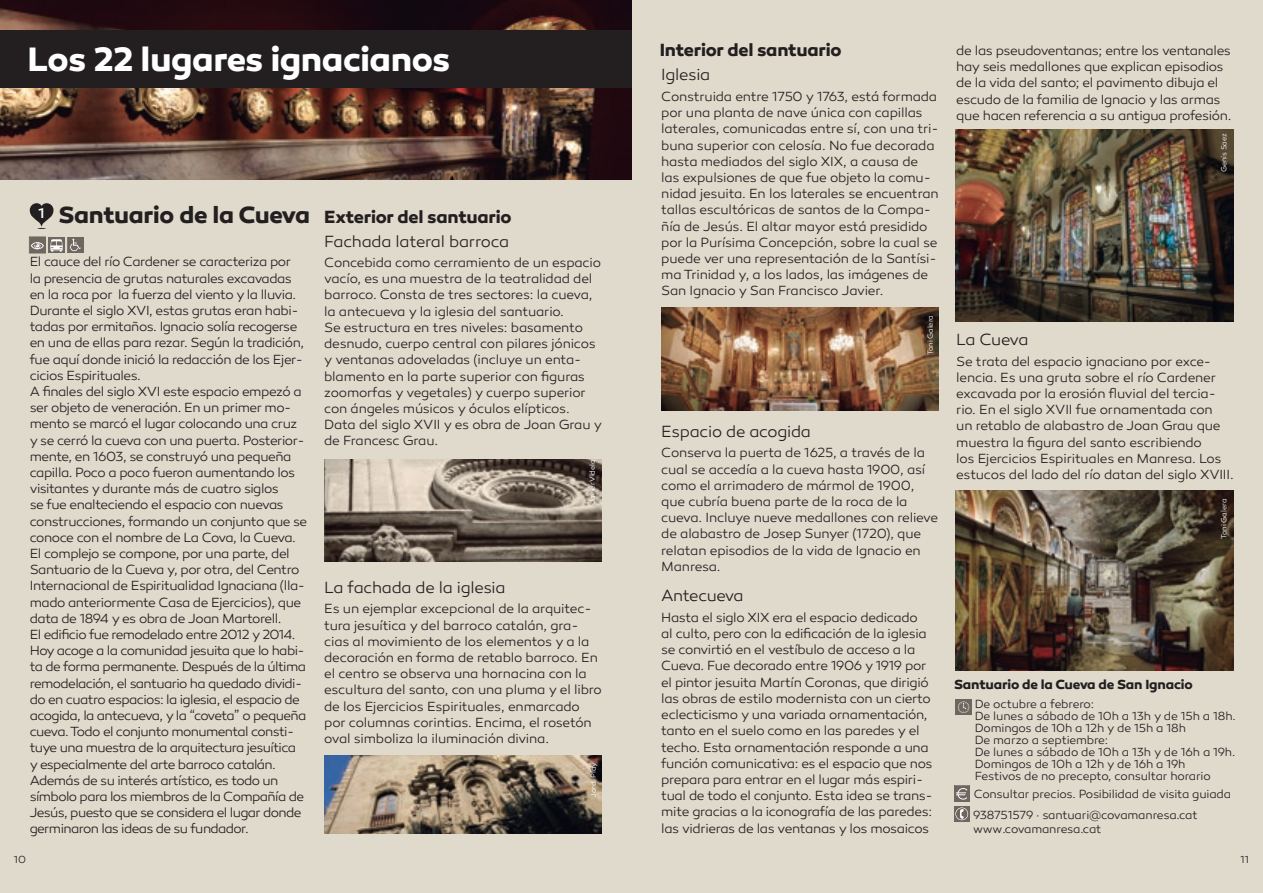
<style>
.page{position:relative;width:1263px;height:893px;background:#fff}
.page>*{position:absolute;margin:0;border:0;box-sizing:border-box;transform-origin:0 0}
.t1{font:700 34.5px "Canaro";letter-spacing:-.015em;color:#fff}
.t2{font:700 24px "Canaro";letter-spacing:-.015em;color:#231f20}
.t3{font:700 18px "Canaro";letter-spacing:-.015em;color:#231f20}
.t4{font:300 16.5px "Canaro";letter-spacing:-.015em;color:#231f20}
.t5{font:300 13.5px/16.2px "Canaro";letter-spacing:-.025em;color:#231f20}
.t6{font:700 13.5px "Canaro";letter-spacing:-.015em;color:#231f20}
.t7{font:300 12px/12px "Canaro";letter-spacing:-.015em;color:#231f20}
.t8{font:300 10.5px "Canaro";color:#231f20}
.t9{font:300 7.5px "Canaro";letter-spacing:-.015em;color:#fff}
</style>
<div class="page">
<div style="left:0;top:179px;width:644px;height:714px;background:#dfdacc"></div>
<div style="left:631px;top:0;width:632px;height:893px;background:#dfdacc"></div>
<img style="left:0;top:0;width:631px;height:30px">
<img style="left:956px;top:491px;width:277px;height:179px">
<img style="left:324px;top:459px;width:278px;height:103px">
<img style="left:324px;top:756px;width:278px;height:77px">
<div style="left:0;top:30px;width:631px;height:59px;background:#231f20"></div>
<div style="left:30px;top:237px;width:15px;height:16px;background:#6e675f"></div>
<div style="left:29px;top:237px;width:17px;height:16px;border:1px solid #6e675f"></div>
<svg style="left:31px;top:242px;width:13px;height:7px"></svg>
<div style="left:49px;top:237px;width:15px;height:16px;border:1px solid #6e675f"></div>
<svg style="left:50px;top:239px;width:13px;height:13px"></svg>
<div style="left:68px;top:237px;width:15px;height:16px;border:1px solid #6e675f"></div>
<svg style="left:70px;top:239px;width:11px;height:12px"></svg>
<div style="left:956px;top:699px;width:15px;height:16px;border:1px solid #6e675f"></div>
<svg style="left:958px;top:702px;width:11px;height:11px"></svg>
<div style="left:954px;top:786px;width:15px;height:15px;border:1px solid #6e675f"></div>
<svg style="left:956px;top:788px;width:11px;height:12px"></svg>
<div style="left:954px;top:806px;width:15px;height:16px;border:1px solid #6e675f"></div>
<svg style="left:955px;top:808px;width:13px;height:12px"></svg>
<img style="left:956px;top:129px;width:277px;height:192px">
<img style="left:661px;top:308px;width:278px;height:102px">
<img style="left:0;top:89px;width:631px;height:90px">
<svg style="left:30px;top:203px;width:23px;height:26px"></svg>
<h1 class="t1" style="left:28px;top:37px;width:424px">Los 22 lugares ignacianos</h1>
<h2 class="t2" style="left:39px;top:199px;width:273px"><sup>1</sup> Santuario de la Cueva</h2>
<p class="t5" style="left:30px;top:254px;width:279px">El cauce del río Cardener se caracteriza por<br>la presencia de grutas naturales excavadas en la roca por la fuerza del viento y la lluvia.<br>Durante el siglo XVI, estas grutas eran habi&shy;tadas por ermitaños. Ignacio solía recogerse en una de ellas para rezar. Según la tradición, fue aquí donde inició la redacción de los Ejer&shy;cicios Espirituales.<br>A finales del siglo XVI este espacio empezó a ser objeto de veneración. En un primer mo&shy;mento se marcó el lugar colocando una cruz y se cerró la cueva con una puerta. Posterior&shy;mente, en 1603, se construyó una pequeña capilla. Poco a poco fueron aumentando los visitantes y durante más de cuatro siglos<br>se fue enalteciendo el espacio con nuevas construcciones, formando un conjunto que se conoce con el nombre de La Cova, la Cueva.<br>El complejo se compone, por una parte, del Santuario de la Cueva y, por otra, del Centro Internacional de Espiritualidad Ignaciana (lla&shy;mado anteriormente Casa de Ejercicios), que data de 1894 y es obra de Joan Martorell.<br>El edificio fue remodelado entre 2012 y 2014.<br>Hoy acoge a la comunidad jesuita que lo habi&shy;ta de forma permanente. Después de la última remodelación, el santuario ha quedado dividi&shy;do en cuatro espacios: la iglesia, el espacio de acogida, la antecueva, y la “coveta” o pequeña cueva. Todo el conjunto monumental consti&shy;tuye una muestra de la arquitectura jesuítica y especialmente del arte barroco catalán.<br>Además de su interés artístico, es todo un símbolo para los miembros de la Compañía de Jesús, puesto que se considera el lugar donde germinaron las ideas de su fundador.</p>
<h3 class="t3" style="left:324px;top:205px;width:189px">Exterior del santuario</h3>
<p class="t4" style="left:324px;top:231px;width:187px">Fachada lateral barroca</p>
<p class="t5" style="left:324px;top:255px;width:279px">Concebida como cerramiento de un espacio vacío, es una muestra de la teatralidad del barroco. Consta de tres sectores: la cueva, la antecueva y la iglesia del santuario.<br>Se estructura en tres niveles: basamento desnudo, cuerpo central con pilares jónicos y ventanas adoveladas (incluye un enta&shy;blamento en la parte superior con figuras zoomorfas y vegetales) y cuerpo superior con ángeles músicos y óculos elípticos.<br>Data del siglo XVII y es obra de Joan Grau y de Francesc Grau.</p>
<p class="t9" style="left:588px;top:504px;width:46px;rotate:-90deg">Javier Videla</p>
<p class="t4" style="left:324px;top:578px;width:183px">La fachada de la iglesia</p>
<p class="t5" style="left:324px;top:601px;width:279px">Es un ejemplar excepcional de la arquitec&shy;tura jesuítica y del barroco catalán, gra&shy;cias al movimiento de los elementos y a la decoración en forma de retablo barroco. En el centro se observa una hornacina con la escultura del santo, con una pluma y el libro de los Ejercicios Espirituales, enmarcado por columnas corintias. Encima, el rosetón oval simboliza la iluminación divina.</p>
<p class="t9" style="left:589px;top:797px;width:37px;rotate:-90deg">Jordi Play</p>
<h3 class="t3" style="left:660px;top:38px;width:183px">Interior del santuario</h3>
<p class="t4" style="left:661px;top:65px;width:51px">Iglesia</p>
<p class="t5" style="left:661px;top:88px;width:279px">Construida entre 1750 y 1763, está formada por una planta de nave única con capillas laterales, comunicadas entre sí, con una tri&shy;buna superior con celosía. No fue decorada hasta mediados del siglo XIX, a causa de las expulsiones de que fue objeto la comu&shy;nidad jesuita. En los laterales se encuentran tallas escultóricas de santos de la Compa&shy;ñía de Jesús. El altar mayor está presidido por la Purísima Concepción, sobre la cual se puede ver una representación de la Santísi&shy;ma Trinidad y, a los lados, las imágenes de San Ignacio y San Francisco Javier.</p>
<p class="t9" style="left:926px;top:355px;width:42px;rotate:-90deg">Toni Galera</p>
<p class="t4" style="left:661px;top:422px;width:151px">Espacio de acogida</p>
<p class="t5" style="left:661px;top:445px;width:278px">Conserva la puerta de 1625, a través de la cual se accedía a la cueva hasta 1900, así como el arrimadero de mármol de 1900, que cubría buena parte de la roca de la cueva. Incluye nueve medallones con relieve de alabastro de Josep Sunyer (1720), que relatan episodios de la vida de Ignacio en Manresa.</p>
<p class="t4" style="left:661px;top:586px;width:84px">Antecueva</p>
<p class="t5" style="left:661px;top:609px;width:273px">Hasta el siglo XIX era el espacio dedicado<br>al culto, pero con la edificación de la iglesia se convirtió en el vestíbulo de acceso a la Cueva. Fue decorado entre 1906 y 1919 por el pintor jesuita Martín Coronas, que dirigió las obras de estilo modernista con un cierto eclecticismo y una variada ornamentación, tanto en el suelo como en las paredes y el techo. Esta ornamentación responde a una función comunicativa: es el espacio que nos prepara para entrar en el lugar más espiri&shy;tual de todo el conjunto. Esta idea se trans&shy;mite gracias a la iconografía de las paredes: las vidrieras de las ventanas y los mosaicos</p>
<p class="t5" style="left:956px;top:43px;width:277px">de las pseudoventanas; entre los ventanales hay seis medallones que explican episodios de la vida del santo; el pavimento dibuja el escudo de la familia de Ignacio y las armas que hacen referencia a su antigua profesión.</p>
<p class="t9" style="left:1220px;top:172px;width:41px;rotate:-90deg">Genís Saez</p>
<p class="t4" style="left:956px;top:330px;width:74px">La Cueva</p>
<p class="t5" style="left:956px;top:353px;width:279px">Se trata del espacio ignaciano por exce&shy;lencia. Es una gruta sobre el río Cardener excavada por la erosión fluvial del tercia&shy;rio. En el siglo XVII fue ornamentada con<br>un retablo de alabastro de Joan Grau que muestra la figura del santo escribiendo<br>los Ejercicios Espirituales en Manresa. Los estucos del lado del río datan del siglo XVIII.</p>
<p class="t9" style="left:1220px;top:539px;width:42px;rotate:-90deg">Toni Galera</p>
<p class="t6" style="left:954px;top:675px;width:240px">Santuario de la Cueva de San Ignacio</p>
<p class="t7" style="left:975px;top:698px;width:263px">De octubre a febrero:<br>De lunes a sábado de 10h a 13h y de 15h a 18h.<br>Domingos de 10h a 12h y de 15h a 18h<br>De marzo a septiembre:<br>De lunes a sábado de 10h a 13h y de 16h a 19h.<br>Domingos de 10h a 12h y de 16h a 19h<br>Festivos de no precepto, consultar horario</p>
<p class="t7" style="left:974px;top:788px;width:259px">Consultar precios. Posibilidad de visita guiada</p>
<p class="t7" style="left:973px;top:808px;width:226px;line-height:14.4px">938751579 · santuari@covamanresa.cat www.covamanresa.cat</p>
<p class="t8" style="left:14px;top:853px;width:14px">10</p>
<p class="t8" style="left:1240px;top:853px;width:10px">11</p>
</div>
